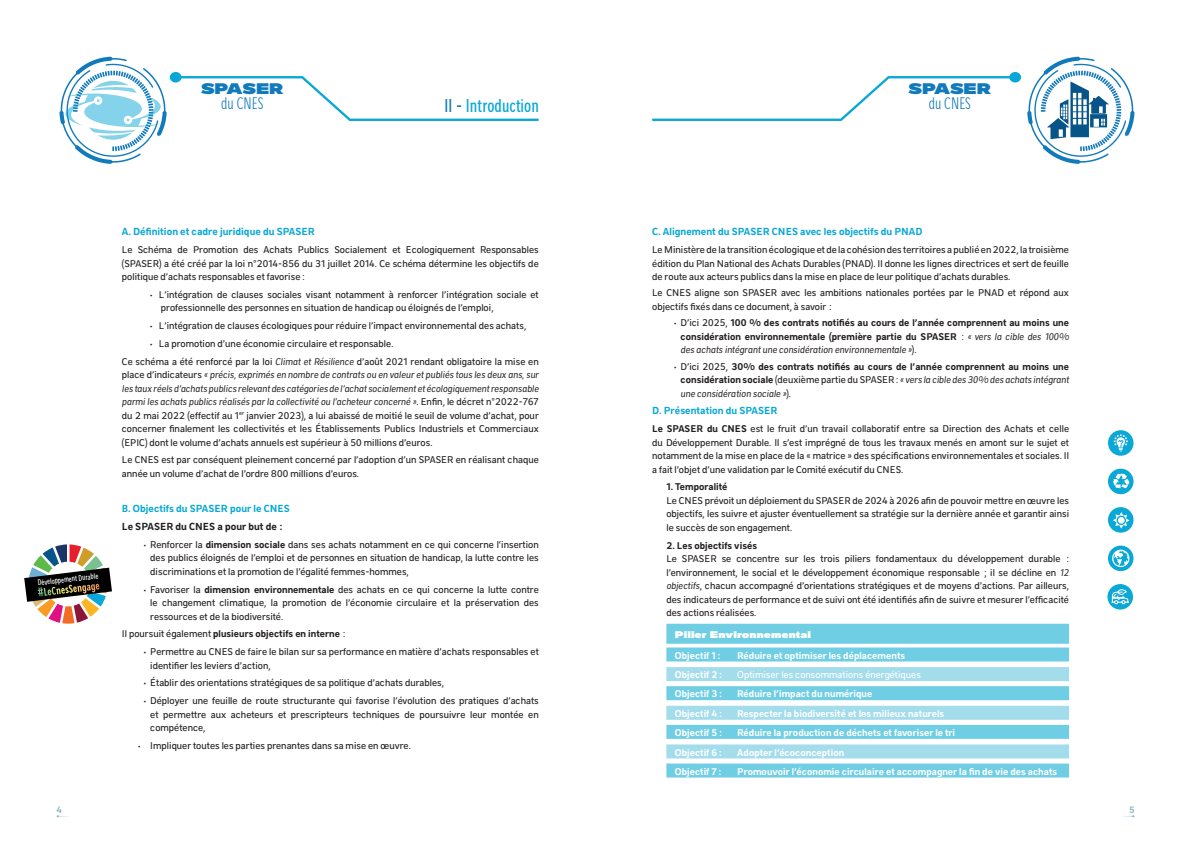
<style>
.page{position:relative;width:1191px;height:842px;background:#fff}
.page>*{position:absolute;margin:0;border:0;box-sizing:border-box;transform-origin:0 0}
.t1{font:20px "CNES Condensed";letter-spacing:.005em;color:#0aa8d6}
.t2{font:300 18px "CNES Condensed";color:#117aba}
.t3{font:16.6px "CNES Poster";color:#117aba}
.t4{font:700 11px "CNES Sans";letter-spacing:.005em;color:#0aa8d6}
.t5{font:700 11px "CNES Sans";letter-spacing:.005em;color:#231f20}
.t6{font:10.5px/13.5px "CNES Sans";letter-spacing:.005em;color:#231f20;text-align:justify}
.t7{font:700 10.5px/13.5px "CNES Sans";letter-spacing:.005em;color:#231f20;text-align:justify}
.t8{font:700 10.5px "CNES Sans";letter-spacing:.005em;color:#fff}
.t9{font:10.5px "CNES Sans";letter-spacing:.005em;color:#fff}
.t10{font:10.5px "CNES Poster";letter-spacing:.005em;color:#fff}
.t11{font:700 10px "CNES Sans";color:#92b8c9}
.t12{font:8.7px "CNES Condensed";color:#fff}
.s1{color:#117aba}
.s2{font-style:italic}
.s3{font-weight:700}
.s4{font-weight:400}
.s5{font-weight:400;font-style:italic}
</style>
<div class="page">
<svg style="left:1123px;top:815px;width:11px;height:2px"></svg>
<svg style="left:57px;top:815px;width:11px;height:2px"></svg>
<div style="left:666px;top:624px;width:403px;height:20px;background:#6fcee4"></div>
<div style="left:666px;top:647px;width:403px;height:14px;background:#6fcee4"></div>
<div style="left:666px;top:667px;width:403px;height:14px;background:#a3dceb"></div>
<div style="left:666px;top:686px;width:403px;height:14px;background:#6fcee4"></div>
<div style="left:666px;top:706px;width:403px;height:14px;background:#a3dceb"></div>
<div style="left:666px;top:725px;width:403px;height:14px;background:#6fcee4"></div>
<div style="left:666px;top:744px;width:403px;height:14px;background:#a3dceb"></div>
<div style="left:666px;top:763px;width:403px;height:14px;background:#6fcee4"></div>
<div style="left:1108px;top:469px;width:25px;height:25px;background:#0aa8d6;border-radius:50%"></div>
<svg style="left:1113px;top:473px;width:16px;height:15px"></svg>
<div style="left:1108px;top:507px;width:25px;height:26px;background:#0aa8d6;border-radius:50%"></div>
<svg style="left:1113px;top:512px;width:16px;height:17px"></svg>
<div style="left:1118px;top:517px;width:6px;height:7px;background:#fff;border-radius:50%"></div>
<div style="left:1108px;top:546px;width:25px;height:25px;background:#0aa8d6;border-radius:50%"></div>
<svg style="left:1111px;top:550px;width:18px;height:17px"></svg>
<div style="left:1107px;top:584px;width:26px;height:25px;background:#0aa8d6;border-radius:50%"></div>
<svg style="left:1111px;top:587px;width:18px;height:18px"></svg>
<svg style="left:1108px;top:430px;width:26px;height:26px"></svg>
<img style="left:24px;top:544px;width:88px;height:80px">
<svg style="left:59px;top:57px;width:480px;height:107px"></svg>
<div style="left:170px;top:72px;width:11px;height:11px;background:#09a7d5;border-radius:50%"></div>
<svg style="left:1027px;top:57px;width:107px;height:107px"></svg>
<svg style="left:652px;top:76px;width:366px;height:45px"></svg>
<div style="left:1009px;top:72px;width:12px;height:11px;background:#09a7d5;border-radius:50%"></div>
<h3 class="t3" style="left:201px;top:76px;width:84px">SPASER</h3>
<h2 class="t2" style="left:221px;top:92px;width:44px">du CNES</h2>
<h1 class="t1" style="left:444px;top:93px;width:96px"><span class="s1">II -</span> Introduction</h1>
<p class="t12" style="left:37px;top:577px;width:62px;rotate:-7deg">Développement Durable</p>
<p class="t4" style="left:122px;top:225px;width:194px">A. Définition et cadre juridique du SPASER</p>
<p class="t6" style="left:122px;top:243px;width:418px">Le Schéma de Promotion des Achats Publics Socialement et Ecologiquement Responsables (SPASER) a été créé par la loi n°2014-856 du 31 juillet 2014. Ce schéma détermine les objectifs de politique d’achats responsables et favorise :</p>
<p class="t6" style="left:161px;top:287px;width:379px;text-indent:-11px">• L’intégration de clauses sociales visant notamment à renforcer l’intégration sociale et professionnelle des personnes en situation de handicap ou éloignés de l’emploi,</p>
<p class="t6" style="left:150px;top:319px;width:377px">• L’intégration de clauses écologiques pour réduire l’impact environnemental des achats,</p>
<p class="t6" style="left:122px;top:334px;width:418px;line-height:17.8px;text-indent:28px">• La promotion d’une économie circulaire et responsable.<br>Ce schéma a été renforcé par la loi <span class="s2">Climat et Résilience</span> d’août 2021 rendant obligatoire la mise en</p>
<p class="t6" style="left:122px;top:368px;width:418px">place d’indicateurs <span class="s2">« précis, exprimés en nombre de contrats ou en valeur et publiés tous les deux ans, sur les taux réels d’achats publics relevant des catégories de l’achat socialement et écologiquement responsable parmi les achats publics réalisés par la collectivité ou l’acheteur concerné »</span>. Enfin, le décret n°2022-767 du 2 mai 2022 (effectif au 1<sup>er</sup> janvier 2023), a lui abaissé de moitié le seuil de volume d’achat, pour concerner finalement les collectivités et les Établissements Publics Industriels et Commerciaux (EPIC) dont le volume d’achats annuels est supérieur à 50 millions d’euros.</p>
<p class="t6" style="left:122px;top:453px;width:418px">Le CNES est par conséquent pleinement concerné par l’adoption d’un SPASER en réalisant chaque année un volume d’achat de l’ordre 800 millions d’euros.</p>
<p class="t4" style="left:122px;top:502px;width:169px">B. Objectifs du SPASER pour le CNES</p>
<p class="t5" style="left:122px;top:520px;width:162px">Le SPASER du CNES a pour but de :</p>
<p class="t6" style="left:150px;top:537px;width:390px;text-indent:-6px">• Renforcer la <span class="s3">dimension sociale</span> dans ses achats notamment en ce qui concerne l‘insertion des publics éloignés de l’emploi et de personnes en situation de handicap, la lutte contre les discriminations et la promotion de l’égalité femmes-hommes,</p>
<p class="t6" style="left:150px;top:582px;width:390px;text-indent:-6px">• Favoriser la <span class="s3">dimension environnementale</span> des achats en ce qui concerne la lutte contre le changement climatique, la promotion de l’économie circulaire et la préservation des ressources et de la biodiversité.</p>
<p class="t7" style="left:122px;top:627px;width:225px"><span class="s4">Il poursuit également</span> plusieurs objectifs en interne <span class="s4">:</span></p>
<p class="t6" style="left:150px;top:645px;width:390px;text-indent:-6px">• Permettre au CNES de faire le bilan sur sa performance en matière d’achats responsables et identifier les leviers d’action,</p>
<p class="t6" style="left:144px;top:676px;width:301px">• Établir des orientations stratégiques de sa politique d’achats durables,</p>
<p class="t6" style="left:150px;top:694px;width:390px;text-indent:-6px">• Déployer une feuille de route structurante qui favorise l’évolution des pratiques d’achats et permettre aux acheteurs et prescripteurs techniques de poursuivre leur montée en compétence,</p>
<p class="t6" style="left:138px;top:739px;width:274px">• Impliquer toutes les parties prenantes dans sa mise en œuvre.</p>
<h3 class="t3" style="left:908px;top:76px;width:84px">SPASER</h3>
<h2 class="t2" style="left:928px;top:92px;width:44px">du CNES</h2>
<p class="t4" style="left:652px;top:225px;width:272px">C. Alignement du SPASER CNES avec les objectifs du PNAD</p>
<p class="t6" style="left:652px;top:243px;width:418px">Le Ministère de la transition écologique et de la cohésion des territoires a publié en 2022, la troisième édition du Plan National des Achats Durables (PNAD). Il donne les lignes directrices et sert de feuille de route aux acteurs publics dans la mise en place de leur politique d’achats durables.</p>
<p class="t6" style="left:652px;top:286px;width:418px">Le CNES aligne son SPASER avec les ambitions nationales portées par le PNAD et répond aux objectifs fixés dans ce document, à savoir :</p>
<p class="t7" style="left:680px;top:316px;width:390px;text-indent:-6px"><span class="s4">• D’ici 2025,</span> 100 % des contrats notifiés au cours de l’année comprennent au moins une considération environnementale (première partie du SPASER <span class="s4">:</span> <span class="s5">« vers la cible des 100% des achats intégrant une considération environnementale »</span><span class="s4">).</span></p>
<p class="t7" style="left:680px;top:359px;width:390px;text-indent:-6px"><span class="s4">• D’ici 2025,</span> 30% des contrats notifiés au cours de l’année comprennent au moins une considération sociale <span class="s4">(deuxième partie du SPASER :</span> <span class="s5">« vers la cible des 30% des achats intégrant une considération sociale »</span><span class="s4">).</span></p>
<p class="t4" style="left:652px;top:404px;width:127px">D. Présentation du SPASER</p>
<p class="t6" style="left:652px;top:422px;width:418px"><span class="s3">Le SPASER du CNES</span> est le fruit d’un travail collaboratif entre sa Direction des Achats et celle du Développement Durable. Il s’est imprégné de tous les travaux menés en amont sur le sujet et notamment de la mise en place de la « matrice » des spécifications environnementales et sociales. Il a fait l’objet d’une validation par le Comité exécutif du CNES.</p>
<p class="t7" style="left:666px;top:480px;width:63px">1. Temporalité</p>
<p class="t6" style="left:666px;top:493px;width:404px">Le CNES prévoit un déploiement du SPASER de 2024 à 2026 afin de pouvoir mettre en œuvre les objectifs, les suivre et ajuster éventuellement sa stratégie sur la dernière année et garantir ainsi le succès de son engagement.</p>
<p class="t7" style="left:666px;top:538px;width:92px">2. Les objectifs visés</p>
<p class="t6" style="left:666px;top:552px;width:404px">Le SPASER se concentre sur les trois piliers fondamentaux du développement durable : l’environnement, le social et le développement économique responsable ; il se décline en <span class="s2">12 objectifs</span>, chacun accompagné d’orientations stratégiques et de moyens d’actions. Par ailleurs, des indicateurs de performance et de suivi ont été identifiés afin de suivre et mesurer l’efficacité des actions réalisées.</p>
<p class="t10" style="left:675px;top:627px;width:138px">Pilier Environnemental</p>
<p class="t8" style="left:675px;top:649px;width:47px">Objectif 1 :</p>
<p class="t8" style="left:737px;top:649px;width:169px">Réduire et optimiser les déplacements</p>
<p class="t8" style="left:675px;top:669px;width:49px">Objectif 2 :</p>
<p class="t9" style="left:737px;top:669px;width:185px">Optimiser les consommations énergétiques</p>
<p class="t8" style="left:675px;top:688px;width:49px">Objectif 3 :</p>
<p class="t8" style="left:737px;top:688px;width:137px">Réduire l’impact du numérique</p>
<p class="t8" style="left:675px;top:708px;width:48px">Objectif 4 :</p>
<p class="t8" style="left:737px;top:708px;width:208px">Respecter la biodiversité et les milieux naturels</p>
<p class="t8" style="left:675px;top:727px;width:48px">Objectif 5 :</p>
<p class="t8" style="left:737px;top:727px;width:219px">Réduire la production de déchets et favoriser le tri</p>
<p class="t8" style="left:675px;top:746px;width:48px">Objectif 6 :</p>
<p class="t8" style="left:737px;top:746px;width:108px">Adopter l’écoconception</p>
<p class="t8" style="left:675px;top:765px;width:48px">Objectif 7 :</p>
<p class="t8" style="left:737px;top:765px;width:321px">Promouvoir l’économie circulaire et accompagner la fin de vie des achats</p>
<p class="t11" style="left:57px;top:804px;width:7px">4</p>
<p class="t11" style="left:1129px;top:804px;width:7px">5</p>
</div>
